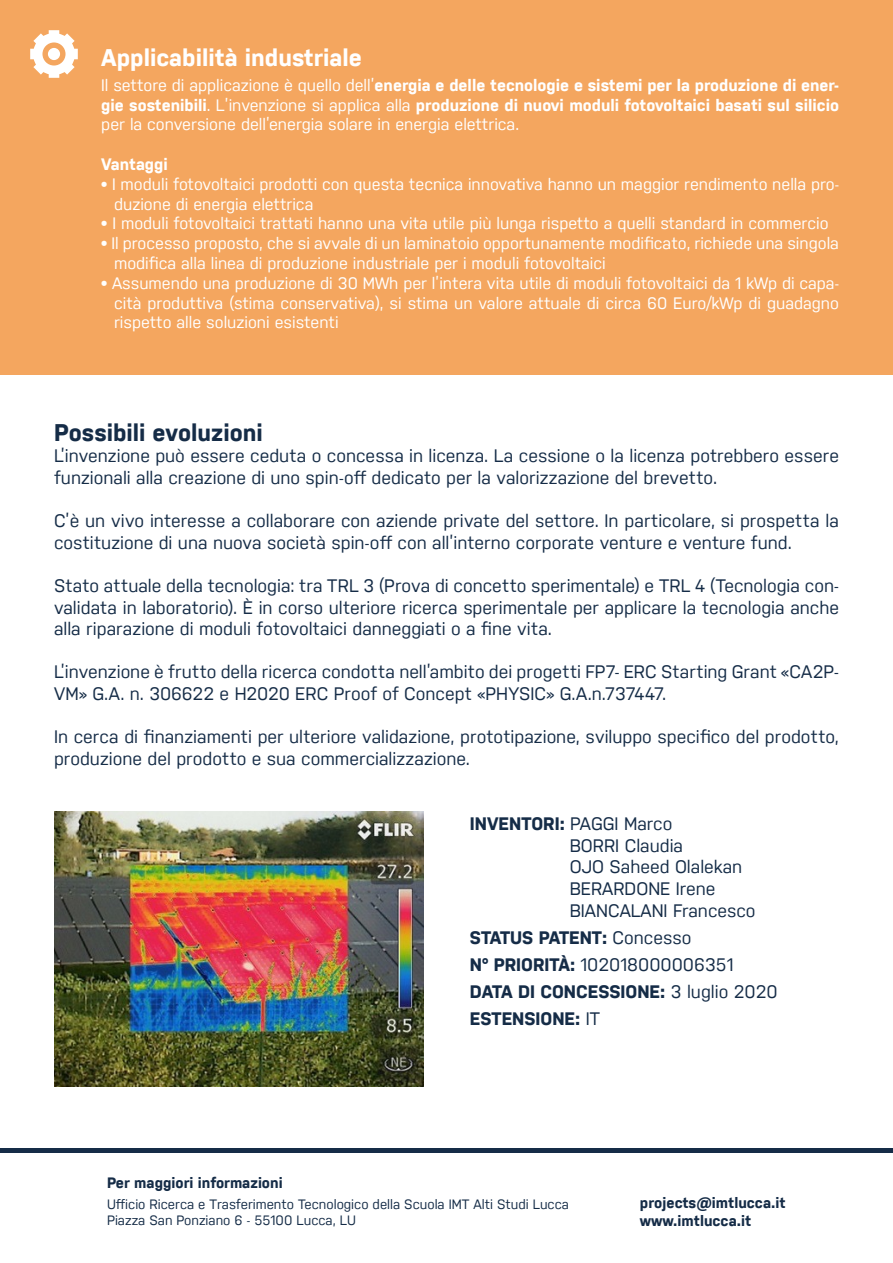
<style>
.page{position:relative;width:893px;height:1263px;background:#fff}
.page>*{position:absolute;margin:0;border:0;box-sizing:border-box;transform-origin:0 0}
.t1{font:700 24px "Nudista";color:#fff}
.t2{font:700 24px "Nudista";color:#152c47}
.t3{font:18px/21.6px "Nudista";color:#152c47}
.t4{font:700 18px/27px "Nudista";color:#152c47}
.t5{font:16.5px/19.8px "Nudista";color:#fff}
.t6{font:700 16.5px/19.8px "Nudista";color:#fff;text-align:justify}
.t7{font:700 15px/18px "Nudista";color:#152c47}
.t8{font:13.5px/16.2px "Nudista";color:#152c47}
.s1{font-weight:400}
.s2{font-weight:700}
</style>
<div class="page">
<hr style="left:0;top:1148px;width:893px;height:4px;background:#152c47">
<div style="left:0;top:0;width:893px;height:375px;background:#f4a65f"></div>
<svg style="left:30px;top:30px;width:48px;height:48px"></svg>
<div style="left:48px;top:48px;width:12px;height:12px;background:#fff;border-radius:50%"></div>
<img style="left:54px;top:812px;width:369px;height:274px">
<h1 class="t1" style="left:101px;top:40px;width:262px">Applicabilità industriale</h1>
<p class="t6" style="left:101px;top:74px;width:739px"><span class="s1">Il settore di applicazione è quello dell’</span>energia e delle tecnologie e sistemi per la produzione di ener&shy;gie sostenibili<span class="s1">. L’invenzione si applica alla</span> produzione di nuovi moduli fotovoltaici basati sul silicio <span class="s1">per la conversione dell’energia solare in energia elettrica.</span></p>
<p class="t6" style="left:101px;top:153px;width:68px">Vantaggi</p>
<p class="t5" style="left:114px;top:173px;width:726px;text-indent:-13px"><span class="s2">•</span> I moduli fotovoltaici prodotti con questa tecnica innovativa hanno un maggior rendimento nella pro&shy;duzione di energia elettrica</p>
<p class="t5" style="left:101px;top:212px;width:729px"><span class="s2">•</span> I moduli fotovoltaici trattati hanno una vita utile più lunga rispetto a quelli standard in commercio</p>
<p class="t5" style="left:114px;top:232px;width:726px;text-indent:-13px"><span class="s2">•</span> Il processo proposto, che si avvale di un laminatoio opportunamente modificato, richiede una singola modifica alla linea di produzione industriale per i moduli fotovoltaici</p>
<p class="t5" style="left:114px;top:272px;width:726px;text-align:justify;text-indent:-13px"><span class="s2">•</span> Assumendo una produzione di 30 MWh per l’intera vita utile di moduli fotovoltaici da 1 kWp di capa&shy;cità produttiva (stima conservativa), si stima un valore attuale di circa 60 Euro/kWp di guadagno rispetto alle soluzioni esistenti</p>
<h1 class="t2" style="left:54px;top:415px;width:210px">Possibili evoluzioni</h1>
<p class="t3" style="left:54px;top:444px;width:786px">L’invenzione può essere ceduta o concessa in licenza. La cessione o la licenza potrebbero essere funzionali alla creazione di uno spin-off dedicato per la valorizzazione del brevetto.</p>
<p class="t3" style="left:54px;top:509px;width:786px">C’è un vivo interesse a collaborare con aziende private del settore. In particolare, si prospetta la costituzione di una nuova società spin-off con all’interno corporate venture e venture fund.</p>
<p class="t3" style="left:54px;top:573px;width:787px;text-align:justify">Stato attuale della tecnologia: tra TRL 3 (Prova di concetto sperimentale) e TRL 4 (Tecnologia con&shy;validata in laboratorio). È in corso ulteriore ricerca sperimentale per applicare la tecnologia anche alla riparazione di moduli fotovoltaici danneggiati o a fine vita.</p>
<p class="t3" style="left:54px;top:660px;width:786px">L’invenzione è frutto della ricerca condotta nell’ambito dei progetti FP7- ERC Starting Grant «CA2P-<br>VM» G.A. n. 306622 e H2020 ERC Proof of Concept «PHYSIC» G.A.n.737447.</p>
<p class="t3" style="left:54px;top:725px;width:786px">In cerca di finanziamenti per ulteriore validazione, prototipazione, sviluppo specifico del prodotto, produzione del prodotto e sua commercializzazione.</p>
<p class="t3" style="left:570px;top:811px;width:187px;text-indent:-100px"><span class="s2">INVENTORI:</span> PAGGI Marco<br>BORRI Claudia<br>OJO Saheed Olalekan<br>BERARDONE Irene<br>BIANCALANI Francesco</p>
<p class="t4" style="left:470px;top:922px;width:309px">STATUS PATENT: <span class="s1">Concesso<br></span>N° PRIORITÀ: <span class="s1">102018000006351<br></span>DATA DI CONCESSIONE: <span class="s1">3 luglio 2020<br></span>ESTENSIONE: <span class="s1">IT</span></p>
<p class="t7" style="left:107px;top:1172px;width:177px">Per maggiori informazioni</p>
<p class="t8" style="left:107px;top:1194px;width:463px">Ufficio Ricerca e Trasferimento Tecnologico della Scuola IMT Alti Studi Lucca<br>Piazza San Ponziano 6 - 55100 Lucca, LU</p>
<p class="t7" style="left:640px;top:1192px;width:147px">projects@imtlucca.it www.imtlucca.it</p>
</div>
